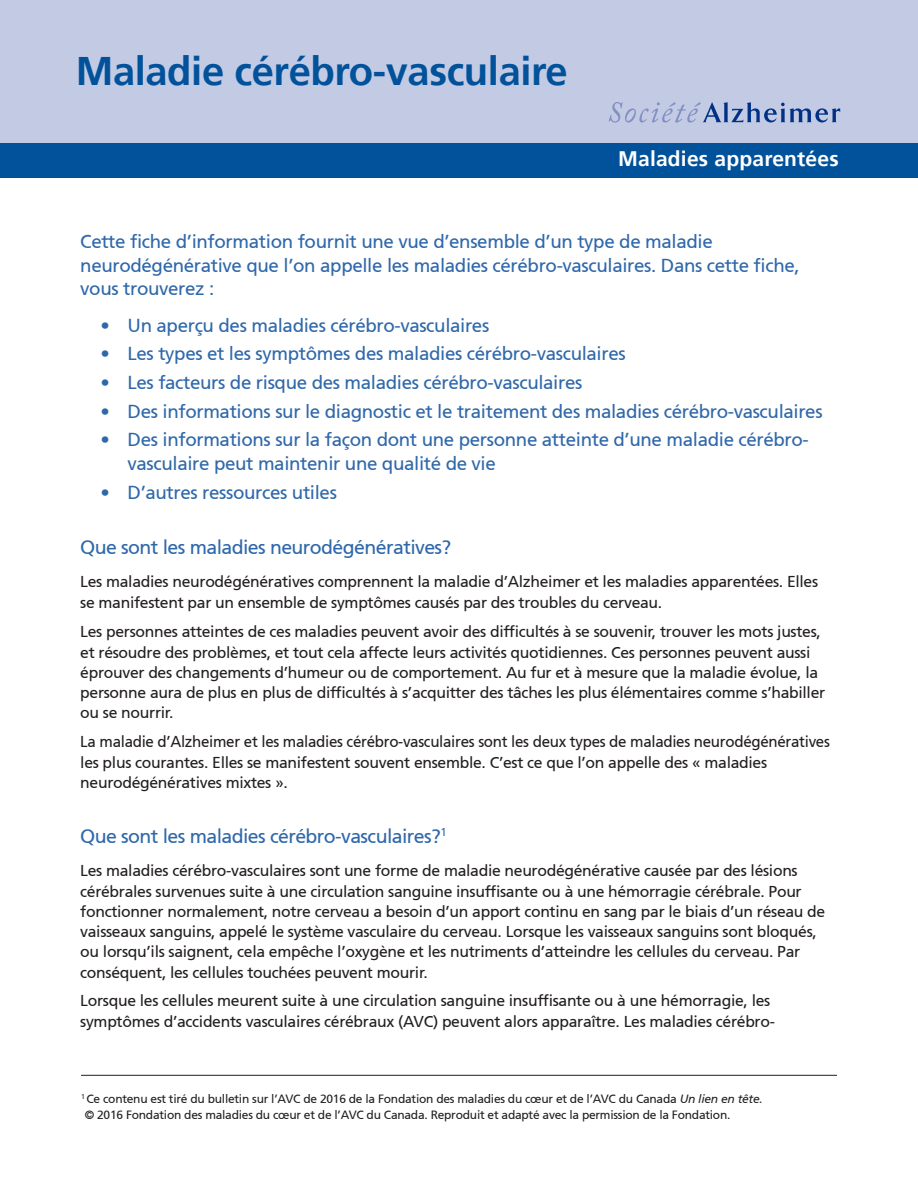
<style>
.page{position:relative;width:918px;height:1188px;background:#fff}
.page>*{position:absolute;margin:0;border:0;box-sizing:border-box;transform-origin:0 0}
.t1{font:700 39.9px "Frutiger 65";letter-spacing:-.01em;color:#01529b}
.t2{font:700 21px "Frutiger 65";letter-spacing:.01em;color:#fff}
.t3{font:19.5px "Frutiger 55 Roman";letter-spacing:-.03em;color:#2f68aa}
.t4{font:18.75px/23.2px "Frutiger 55 Roman";letter-spacing:-.02em;color:#2f68aa}
.t5{font:15.75px/20.2px "Frutiger 55 Roman";letter-spacing:-.02em;color:#231f20}
.t6{font:15.75px/20.2px "Frutiger 55 Roman";letter-spacing:-.02em;color:#231f20;scale:.96 1}
.t7{font:12px/16.5px "Frutiger 55 Roman";letter-spacing:-.02em;color:#231f20}
.s1{font-family:"Frutiger 56";font-style:italic}
</style>
<div class="page">
<div style="left:0;top:142px;width:918px;height:36px;background:#01529b"></div>
<div style="left:0;top:0;width:918px;height:142px;background:#c3cbe4"></div>
<svg style="left:609px;top:102px;width:231px;height:21px"></svg>
<hr style="left:81px;top:1075px;width:756px;height:1px;background:#231f20">
<p class="t1" style="left:76px;top:47px;width:493px">Maladie cérébro-vasculaire</p>
<p class="t2" style="left:618px;top:146px;width:222px">Maladies apparentées</p>
<p class="t4" style="left:80px;top:230px;width:721px">Cette fiche d’information fournit une vue d’ensemble d’un type de maladie neurodégénérative que l’on appelle les maladies cérébro-vasculaires. Dans cette fiche, vous trouverez :</p>
<p class="t4" style="left:101px;top:314px;width:390px">• Un aperçu des maladies cérébro-vasculaires</p>
<p class="t4" style="left:101px;top:342px;width:527px">• Les types et les symptômes des maladies cérébro-vasculaires</p>
<p class="t4" style="left:101px;top:371px;width:483px">• Les facteurs de risque des maladies cérébro-vasculaires</p>
<p class="t4" style="left:101px;top:400px;width:724px">• Des informations sur le diagnostic et le traitement des maladies cérébro-vasculaires</p>
<p class="t4" style="left:128px;top:428px;width:683px;text-indent:-27px">• Des informations sur la façon dont une personne atteinte d’une maladie cérébro&shy;vasculaire peut maintenir une qualité de vie</p>
<p class="t4" style="left:101px;top:481px;width:238px">• D’autres ressources utiles</p>
<p class="t3" style="left:80px;top:535px;width:373px">Que sont les maladies neurodégénératives?</p>
<p class="t5" style="left:80px;top:572px;width:739px">Les maladies neurodégénératives comprennent la maladie d’Alzheimer et les maladies apparentées. Elles se manifestent par un ensemble de symptômes causés par des troubles du cerveau.</p>
<p class="t5" style="left:80px;top:622px;width:747px">Les personnes atteintes de ces maladies peuvent avoir des difficultés à se souvenir, trouver les mots justes, et résoudre des problèmes, et tout cela affecte leurs activités quotidiennes. Ces personnes peuvent aussi éprouver des changements d’humeur ou de comportement. Au fur et à mesure que la maladie évolue, la personne aura de plus en plus de difficultés à s’acquitter des tâches les plus élémentaires comme s’habiller ou se nourrir.</p>
<p class="t6" style="left:80px;top:732px;width:782px">La maladie d’Alzheimer et les maladies cérébro-vasculaires sont les deux types de maladies neurodégénératives les plus courantes. Elles se manifestent souvent ensemble. C’est ce que l’on appelle des « maladies neurodégénératives mixtes ».</p>
<p class="t3" style="left:80px;top:824px;width:368px">Que sont les maladies cérébro-vasculaires?<sup>1</sup></p>
<p class="t5" style="left:80px;top:861px;width:747px">Les maladies cérébro-vasculaires sont une forme de maladie neurodégénérative causée par des lésions cérébrales survenues suite à une circulation sanguine insuffisante ou à une hémorragie cérébrale. Pour fonctionner normalement, notre cerveau a besoin d’un apport continu en sang par le biais d’un réseau de vaisseaux sanguins, appelé le système vasculaire du cerveau. Lorsque les vaisseaux sanguins sont bloqués, ou lorsqu’ils saignent, cela empêche l’oxygène et les nutriments d’atteindre les cellules du cerveau. Par conséquent, les cellules touchées peuvent mourir.</p>
<p class="t5" style="left:80px;top:991px;width:696px">Lorsque les cellules meurent suite à une circulation sanguine insuffisante ou à une hémorragie, les symptômes d’accidents vasculaires cérébraux (AVC) peuvent alors apparaître. Les maladies cérébro-</p>
<p class="t7" style="left:85px;top:1090px;width:680px;text-indent:-4px"><sup>1</sup> Ce contenu est tiré du bulletin sur l’AVC de 2016 de la Fondation des maladies du cœur et de l’AVC du Canada <span class="s1">Un lien en tête. </span>© 2016 Fondation des maladies du cœur et de l’AVC du Canada. Reproduit et adapté avec la permission de la Fondation.</p>
</div>
